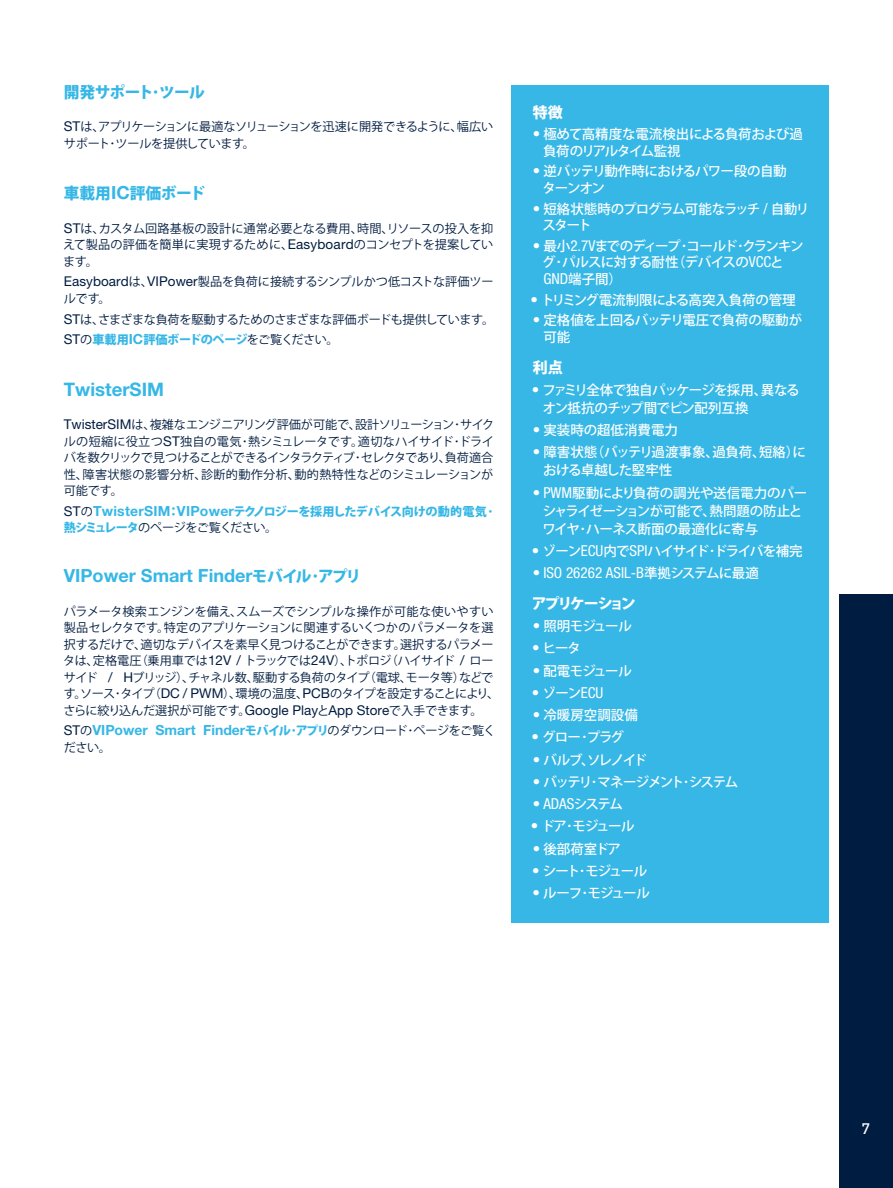
<style>
.page{position:relative;width:893px;height:1188px;background:#fff}
.page>*{position:absolute;margin:0;border:0;box-sizing:border-box;transform-origin:0 0}
.CROSS_HEADING_withou{font:700 18.6px "Helvetica Neue LT Std";color:#36b7e6}
.CROSS_HEADING_withou-2{font:700 18.15px "Helvetica Neue LT Std";color:#36b7e6}
.CROSS_HEADING_withou-3{font:800 15.75px "Koz Go Pro";letter-spacing:-.03em;color:#36b7e6}
.t1{font:condensed 15.15px "Helvetica Neue LT Std";color:#fff}
.TITLE_LEVEL1_WHITE{font:800 15px "Koz Go Pro";letter-spacing:-.15em;color:#fff}
.TITLE_LEVEL1_WHITE-2{font:800 15px "Koz Go Pro";letter-spacing:-.13em;color:#fff}
.t2{font:500 15px "Lubalin Graph Std";color:#fff}
.STANDARD_TEXT{font:700 13.95px "Helvetica Neue LT Std";color:#36b7e6}
.t3{font:500 13.5px/16.5px "Koz Go Pro";letter-spacing:-.04em;color:#fff}
.t4{font:500 13.5px/16.5px "Koz Go Pro";letter-spacing:-.02em;color:#fff}
.t5{font:500 13.5px/18px "Koz Go Pro";letter-spacing:-.01em;color:#fff}
.t6{font:500 13.5px/16.5px "Koz Go Pro";letter-spacing:-.08em;color:#fff}
.t7{font:500 13.5px "Koz Go Pro";letter-spacing:-.105em;color:#fff}
.t8{font:500 13.5px/16.5px "Koz Go Pro";letter-spacing:-.06em;color:#fff}
.t9{font:500 13.5px "Koz Go Pro";color:#fff}
.t10{font:500 13.5px "Koz Go Pro";letter-spacing:-.095em;color:#fff}
.t11{font:500 13.5px "Koz Go Pro";letter-spacing:-.09em;color:#fff}
.STANDARD_TEXT-2{font:12.15px/16.5px "Koz Go Pro";letter-spacing:-.025em;color:#001c40}
.STANDARD_TEXT-3{font:800 12.15px/16.5px "Koz Go Pro";letter-spacing:-.03em;color:#36b7e6}
.s1{font-family:"Helvetica Neue LT Std";font-size:13.5px}
.s2{font-family:"Helvetica Neue LT Std";font-weight:700;font-size:18.15px}
.s3{font-family:"Helvetica Neue LT Std";font-weight:400;font-size:13.5px;color:#001c40}
.s4{font-weight:400;color:#001c40}
.s5{font-family:"Helvetica Neue LT Std";font-weight:700;font-size:13.95px}
.s6{font-family:"Koz Go Pro";font-weight:800;font-size:15.75px}
.s7{font-weight:400;font-size:13.5px;color:#001c40}
.s8{font-family:"Koz Go Pro";font-weight:400;font-size:12.15px;color:#001c40}
.s9{font-family:"Koz Go Pro";font-weight:800;font-size:12.15px}
.s10{font-family:"Helvetica Neue LT Std";font-weight:400;font-stretch:condensed;font-size:15px}
.s11{font-family:"Helvetica Neue LT Std";font-weight:400;font-stretch:condensed;font-size:15.15px}
.s12{font-size:15px}
.s13{font-family:"Koz Go Pro";font-weight:500;font-stretch:normal;font-size:13.5px}
</style>
<div class="page">
<div style="left:839px;top:594px;width:54px;height:594px;background:#001c40"></div>
<div style="left:511px;top:85px;width:318px;height:838px;background:#36b7e6"></div>
<p class="CROSS_HEADING_withou-3" style="left:64px;top:82px;width:143px">開発サポート･ツール</p>
<p class="STANDARD_TEXT-2" style="left:64px;top:119px;width:431px"><span class="s1">ST</span>は、アプリケーションに最適なソリューションを迅速に開発できるように、幅広いサポート･ツールを提供しています。</p>
<p class="CROSS_HEADING_withou-3" style="left:64px;top:183px;width:143px">車載用<span class="s2">IC</span>評価ボード</p>
<p class="STANDARD_TEXT-2" style="left:63px;top:220px;width:432px;text-align:justify"><span class="s1">ST</span>は、カスタム回路基板の設計に通常必要となる費用、時間、リソースの投入を抑えて製品の評価を簡単に実現するために、<span class="s1">Easyboard</span>のコンセプトを提案しています。</p>
<p class="STANDARD_TEXT-2" style="left:64px;top:274px;width:431px"><span class="s1">Easyboard</span>は、<span class="s1">VIPower</span>製品を負荷に接続するシンプルかつ低コストな評価ツールです。</p>
<p class="STANDARD_TEXT-2" style="left:64px;top:311px;width:432px"><span class="s1">ST</span>は、さまざまな負荷を駆動するためのさまざまな評価ボードも提供しています。</p>
<p class="STANDARD_TEXT-3" style="left:64px;top:333px;width:276px"><span class="s3">ST</span><span class="s4">の</span>車載用<span class="s5">IC</span>評価ボードのページ<span class="s4">をご覧ください。</span></p>
<p class="CROSS_HEADING_withou" style="left:64px;top:378px;width:102px">TwisterSIM</p>
<p class="STANDARD_TEXT-2" style="left:64px;top:417px;width:432px;text-align:justify"><span class="s1">TwisterSIM</span>は、複雑なエンジニアリング評価が可能で、設計ソリューション･サイクルの短縮に役立つ<span class="s1">ST</span>独自の電気･熱シミュレータです。適切なハイサイド･ドライバを数クリックで見つけることができるインタラクティブ･セレクタであり、負荷適合性、障害状態の影響分析、診断的動作分析、動的熱特性などのシミュレーションが可能です。</p>
<p class="STANDARD_TEXT-3" style="left:64px;top:504px;width:431px"><span class="s3">ST</span><span class="s4">の</span><span class="s5">TwisterSIM</span>：<span class="s5">VIPower</span>テクノロジーを採用したデバイス向けの動的電気･熱シミュレータ<span class="s4">のページをご覧ください。</span></p>
<p class="CROSS_HEADING_withou-2" style="left:64px;top:564px;width:299px">VIPower Smart Finder<span class="s6">モバイル･アプリ</span></p>
<p class="STANDARD_TEXT-2" style="left:63px;top:603px;width:438px">パラメータ検索エンジンを備え、スムーズでシンプルな操作が可能な使いやすい製品セレクタです。特定のアプリケーションに関連するいくつかのパラメータを選択するだけで、適切なデバイスを素早く見つけることができます。選択するパラメータは、定格電圧（乗用車では<span class="s1">12V /</span> トラックでは<span class="s1">24V</span>）、トポロジ（ハイサイド <span class="s1">/</span> ローサイド <span class="s1">/ H</span>ブリッジ）、チャネル数、駆動する負荷のタイプ（電球、モータ等）などです。ソース･タイプ（<span class="s1">DC / PWM</span>）、環境の温度、<span class="s1">PCB</span>のタイプを設定することにより、さらに絞り込んだ選択が可能です。<span class="s1">Google Play</span>と<span class="s1">App Store</span>で入手できます。</p>
<p class="STANDARD_TEXT" style="left:64px;top:722px;width:433px"><span class="s7">ST</span><span class="s8">の</span>VIPower Smart Finder<span class="s9">モバイル･アプリ</span><span class="s8">のダウンロード･ページをご覧く</span></p>
<p class="STANDARD_TEXT-2" style="left:64px;top:739px;width:49px">ださい。</p>
<p class="TITLE_LEVEL1_WHITE-2" style="left:533px;top:103px;width:31px">特徴</p>
<p class="t4" style="left:543px;top:127px;width:262px;text-indent:-10px"><span class="s10">•</span> 極めて高精度な電流検出による負荷および過負荷のリアルタイム監視</p>
<p class="t8" style="left:542px;top:164px;width:246px;text-indent:-10px"><span class="s10">•</span> 逆バッテリ動作時におけるパワー段の自動ターンオン</p>
<p class="t6" style="left:542px;top:201px;width:268px;text-indent:-10px"><span class="s10">•</span> 短絡状態時のプログラム可能なラッチ <span class="s11">/</span> 自動リスタート</p>
<p class="t3" style="left:542px;top:238px;width:263px;text-indent:-9px"><span class="s10">•</span> 最小<span class="s11">2.7V</span>までのディープ･コールド･クランキング･パルスに対する耐性（デバイスの<span class="s11">VCC</span>と<br><span class="s11">GND</span>端子間）</p>
<p class="t4" style="left:531px;top:292px;width:267px"><span class="s10">•</span> トリミング電流制限による高突入負荷の管理</p>
<p class="t3" style="left:543px;top:313px;width:260px;text-indent:-11px"><span class="s10">•</span> 定格値を上回るバッテリ電圧で負荷の駆動が可能</p>
<p class="TITLE_LEVEL1_WHITE-2" style="left:533px;top:357px;width:31px">利点</p>
<p class="t3" style="left:543px;top:382px;width:258px;line-height:18px;text-indent:-11px"><span class="s10">•</span> ファミリ全体で独自パッケージを採用、異なるオン抵抗のチップ間でピン配列互換</p>
<p class="t9" style="left:533px;top:421px;width:147px"><span class="s10">•</span> 実装時の超低消費電力</p>
<p class="t4" style="left:543px;top:444px;width:264px;line-height:18px;text-indent:-10px"><span class="s10">•</span> 障害状態（バッテリ過渡事象、過負荷、短絡）における卓越した堅牢性</p>
<p class="t5" style="left:542px;top:484px;width:266px;text-indent:-10px"><span class="s10">•</span> <span class="s11">PWM</span>駆動により負荷の調光や送信電力のパーシャライゼーションが可能で、熱問題の防止とワイヤ･ハーネス断面の最適化に寄与</p>
<p class="t6" style="left:532px;top:543px;width:273px"><span class="s10">•</span> ゾーン<span class="s11">ECU</span>内で<span class="s11">SPI</span>ハイサイド･ドライバを補完</p>
<p class="t1" style="left:533px;top:564px;width:228px"><span class="s12">•</span> ISO 26262 ASIL-B<span class="s13">準拠システムに最適</span></p>
<p class="TITLE_LEVEL1_WHITE" style="left:532px;top:594px;width:106px">アプリケーション</p>
<p class="t3" style="left:533px;top:619px;width:101px"><span class="s10">•</span> 照明モジュール</p>
<p class="t3" style="left:532px;top:641px;width:50px"><span class="s10">•</span> ヒータ</p>
<p class="t3" style="left:533px;top:663px;width:101px"><span class="s10">•</span> 配電モジュール</p>
<p class="t3" style="left:532px;top:685px;width:73px"><span class="s10">•</span> ゾーン<span class="s11">ECU</span></p>
<p class="t9" style="left:533px;top:706px;width:107px"><span class="s10">•</span> 冷暖房空調設備</p>
<p class="t3" style="left:531px;top:730px;width:94px"><span class="s10">•</span> グロー･プラグ</p>
<p class="t7" style="left:533px;top:751px;width:116px"><span class="s10">•</span> バルブ、ソレノイド</p>
<p class="t7" style="left:533px;top:773px;width:207px"><span class="s10">•</span> バッテリ･マネージメント･システム</p>
<p class="t1" style="left:533px;top:795px;width:92px"><span class="s12">•</span> ADAS<span class="s13">システム</span></p>
<p class="t3" style="left:531px;top:819px;width:105px"><span class="s10">•</span> ドア･モジュール</p>
<p class="t3" style="left:533px;top:841px;width:90px"><span class="s10">•</span> 後部荷室ドア</p>
<p class="t10" style="left:532px;top:862px;width:117px"><span class="s10">•</span> シート･モジュール</p>
<p class="t11" style="left:533px;top:885px;width:119px"><span class="s10">•</span> ルーフ･モジュール</p>
<p class="t2" style="left:861px;top:1119px;width:10px">7</p>
</div>
